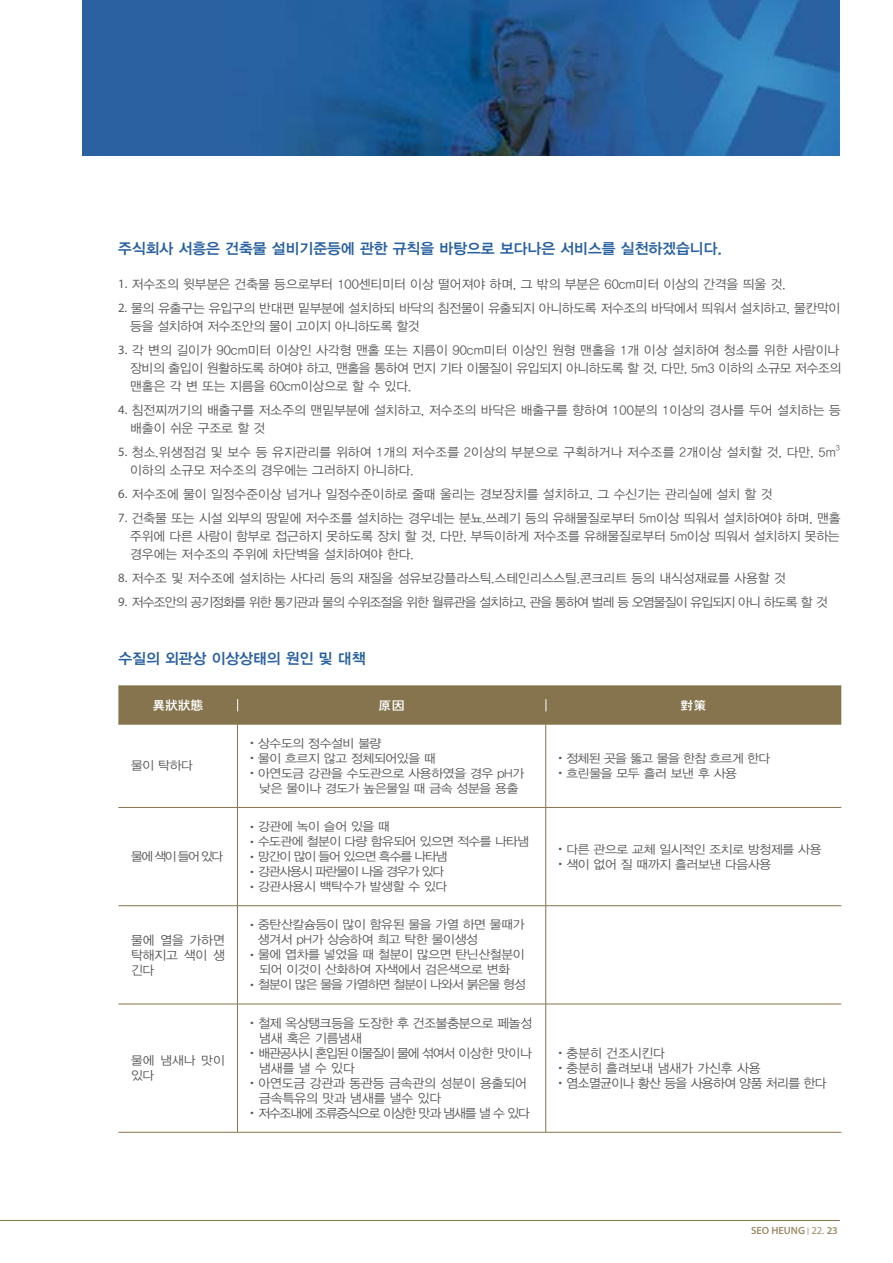
<style>
.page{position:relative;width:893px;height:1263px;background:#fff}
.page>*{position:absolute;margin:0;border:0;box-sizing:border-box;transform-origin:0 0}
.t1{font:15px "YDIYGO340";color:#2961a1}
.t2{font:12.75px/18px "YDIYGO320";color:#595757}
.t3{font:12.75px "YDIYGO320";letter-spacing:-.06em;color:#595757}
.t4{font:12.75px/15px "YDIYGO320";letter-spacing:-.08em;color:#595757}
.t5{font:12.75px/15px "YDIYGO320";letter-spacing:-.02em;color:#595757}
.t6{font:12.75px "YDIYGO320";letter-spacing:-.04em;color:#595757}
.t7{font:12.75px "YDIYGO340";color:#fff}
.t8{font:12.15px/15px "YDIYGO320";letter-spacing:-.02em;color:#595757;text-align:center;scale:1.05 1}
.t9{font:12.15px "YDIYGO320";letter-spacing:-.04em;color:#595757;scale:1.05 1}
.t10{font:12.15px "YDIYGO320";letter-spacing:-.08em;color:#595757;scale:1.05 1}
.t11{font:12.15px "YDIYGO320";letter-spacing:-.06em;color:#595757;scale:1.05 1}
.t12{font:12.15px "YDIYGO340";color:#fff;scale:1.05 1}
.t13{font:600 10.5px "Myriad Pro";color:#9d8c68}
.t14{font:7.5px "YDIYGO320";color:#595757}
.s1{font-family:"Myriad Pro"}
.s2{font-weight:400}
</style>
<div class="page">
<img style="left:83px;top:0;width:757px;height:155px">
<hr style="left:118px;top:724px;width:119px;height:1px;background:#84744c">
<hr style="left:237px;top:724px;width:309px;height:1px;background:#84744c">
<hr style="left:237px;top:724px;width:1px;height:83px;background:#84744c">
<hr style="left:546px;top:724px;width:295px;height:1px;background:#84744c">
<hr style="left:545px;top:724px;width:1px;height:83px;background:#84744c">
<hr style="left:118px;top:807px;width:119px;height:1px;background:#84744c">
<hr style="left:237px;top:807px;width:309px;height:1px;background:#84744c">
<hr style="left:237px;top:808px;width:1px;height:97px;background:#84744c">
<hr style="left:546px;top:807px;width:295px;height:1px;background:#84744c">
<hr style="left:545px;top:808px;width:1px;height:97px;background:#84744c">
<hr style="left:118px;top:905px;width:119px;height:1px;background:#84744c">
<hr style="left:237px;top:905px;width:309px;height:1px;background:#84744c">
<hr style="left:237px;top:906px;width:1px;height:98px;background:#84744c">
<hr style="left:546px;top:905px;width:295px;height:1px;background:#84744c">
<hr style="left:545px;top:906px;width:1px;height:98px;background:#84744c">
<hr style="left:118px;top:1004px;width:119px;height:1px;background:#84744c">
<hr style="left:237px;top:1004px;width:309px;height:1px;background:#84744c">
<hr style="left:237px;top:1004px;width:1px;height:128px;background:#84744c">
<hr style="left:546px;top:1004px;width:295px;height:1px;background:#84744c">
<hr style="left:545px;top:1004px;width:1px;height:128px;background:#84744c">
<hr style="left:118px;top:1132px;width:119px;height:1px;background:#84744c">
<hr style="left:237px;top:1132px;width:309px;height:1px;background:#84744c">
<hr style="left:546px;top:1132px;width:295px;height:1px;background:#84744c">
<div style="left:118px;top:686px;width:723px;height:38px;background:#85744d"></div>
<hr style="left:0;top:1220px;width:840px;height:1px;background:#84744c">
<p class="t1" style="left:118px;top:240px;width:605px">주식회사 서흥은 건축물 설비기준등에 관한 규칙을 바탕으로 보다나은 서비스를 실천하겠습니다.</p>
<p class="t2" style="left:118px;top:275px;width:669px"><span class="s1">1.</span> 저수조의 윗부분은 건축물 등으로부터 100센티미터 이상 떨어져야 하며, 그 밖의 부분은 60cm미터 이상의 간격을 띄울 것.</p>
<p class="t2" style="left:130px;top:299px;width:712px;text-indent:-12px"><span class="s1">2.</span> 물의 유출구는 유입구의 반대편 밑부분에 설치하되 바닥의 침전물이 유출되지 아니하도록 저수조의 바닥에서 띄워서 설치하고, 물칸막이 등을 설치하여 저수조안의 물이 고이지 아니하도록 할것</p>
<p class="t2" style="left:130px;top:341px;width:712px;text-indent:-12px"><span class="s1">3.</span> 각 변의 길이가 90cm미터 이상인 사각형 맨홀 또는 지름이 90cm미터 이상인 원형 맨홀을 1개 이상 설치하여 청소를 위한 사람이나 장비의 출입이 원활하도록 하여야 하고, 맨홀을 통하여 먼지 기타 이물질이 유입되지 아니하도록 할 것, 다만, 5m3 이하의 소규모 저수조의 맨홀은 각 변 또는 지름을 60cm이상으로 할 수 있다.</p>
<p class="t2" style="left:130px;top:401px;width:712px;text-indent:-12px"><span class="s1">4.</span> 침전찌꺼기의 배출구를 저소주의 맨밑부분에 설치하고, 저수조의 바닥은 배출구를 향하여 100분의 1이상의 경사를 두어 설치하는 등 배출이 쉬운 구조로 할 것</p>
<p class="t2" style="left:118px;top:443px;width:719px"><span class="s1">5.</span> 청소.위생점검 및 보수 등 유지관리를 위하여 1개의 저수조를 2이상의 부분으로 구획하거나 저수조를 2개이상 설치할 것, 다만, 5m</p>
<p class="t14" style="left:836px;top:443px;width:6px">3</p>
<p class="t2" style="left:130px;top:461px;width:285px">이하의 소규모 저수조의 경우에는 그러하지 아니하다.</p>
<p class="t2" style="left:118px;top:485px;width:656px"><span class="s1">6.</span> 저수조에 물이 일정수준이상 넘거나 일정수준이하로 줄때 울리는 경보장치를 설치하고, 그 수신기는 관리실에 설치 할 것</p>
<p class="t2" style="left:130px;top:509px;width:712px;text-align:justify;text-indent:-12px"><span class="s1">7.</span> 건축물 또는 시설 외부의 땅밑에 저수조를 설치하는 경우네는 분뇨.쓰레기 등의 유해물질로부터 5m이상 띄워서 설치하여야 하며, 맨홀 주위에 다른 사람이 함부로 접근하지 못하도록 장치 할 것, 다만, 부득이하게 저수조를 유해물질로부터 5m이상 띄워서 설치하지 못하는 경우에는 저수조의 주위에 차단벽을 설치하여야 한다.</p>
<p class="t2" style="left:118px;top:569px;width:669px"><span class="s1">8.</span> 저수조 및 저수조에 설치하는 사다리 등의 재질을 섬유보강플라스틱.스테인리스스틸.콘크리트 등의 내식성재료를 사용할 것</p>
<p class="t3" style="left:118px;top:595px;width:711px"><span class="s1">9.</span> 저수조안의 공기정화를 위한 통기관과 물의 수위조절을 위한 월류관을 설치하고, 관을 통하여 벌레 등 오염물질이 유입되지 아니 하도록 할 것</p>
<p class="t1" style="left:118px;top:649px;width:249px">수질의 외관상 이상상태의 원인 및 대책</p>
<p class="t7" style="left:153px;top:698px;width:52px">異狀狀態</p>
<p class="t12" style="left:379px;top:698px;width:26px">原因</p>
<p class="t12" style="left:681px;top:698px;width:26px">對策</p>
<p class="t8" style="left:131px;top:758px;width:60px">물이 탁하다</p>
<p class="t8" style="left:131px;top:849px;width:89px">물에 색이 들어 있다</p>
<p class="t2" style="left:131px;top:932px;width:95px;line-height:15px;text-align:justify">물에 열을 가하면 탁해지고 색이 생 긴다</p>
<p class="t8" style="left:131px;top:1053px;width:91px;text-align:left">물에 냄새나 맛이 있다</p>
<p class="t8" style="left:250px;top:736px;width:127px"><sup>●</sup> 상수도의 정수설비 불량</p>
<p class="t8" style="left:250px;top:751px;width:178px"><sup>●</sup> 물이 흐르지 않고 정체되어있을 때</p>
<p class="t8" style="left:250px;top:766px;width:262px"><sup>●</sup> 아연도금 강관을 수도관으로 사용하였을 경우 pH가 낮은 물이나 경도가 높은물일 때 금속 성분을 용출</p>
<p class="t8" style="left:250px;top:819px;width:135px"><sup>●</sup> 강관에 녹이 슬어 있을 때</p>
<p class="t9" style="left:250px;top:835px;width:267px"><sup>●</sup> 수도관에 철분이 다량 함유되어 있으면 적수를 나타냄</p>
<p class="t10" style="left:250px;top:850px;width:190px"><sup>●</sup> 망간이 많이 들어 있으면 흑수를 나타냄</p>
<p class="t10" style="left:250px;top:865px;width:186px"><sup>●</sup> 강관사용시 파란물이 나올 경우가 있다</p>
<p class="t8" style="left:250px;top:879px;width:189px"><sup>●</sup> 강관사용시 백탁수가 발생할 수 있다</p>
<p class="t8" style="left:258px;top:917px;width:256px;text-align:left;text-indent:-8px"><sup>●</sup> 중탄산칼슘등이 많이 함유된 물을 가열 하면 물때가 생겨서 pH가 상승하여 희고 탁한 물이생성</p>
<p class="t8" style="left:250px;top:947px;width:263px"><sup>●</sup> 물에 엽차를 넣었을 때 철분이 많으면 탄닌산철분이 되어 이것이 산화하여 자색에서 검은색으로 변화</p>
<p class="t11" style="left:250px;top:978px;width:264px"><sup>●</sup> 철분이 많은 물을 가열하면 철분이 나와서 붉은물 형성</p>
<p class="t5" style="left:259px;top:1016px;width:274px;text-indent:-9px"><sup>●</sup> 철제 옥상탱크등을 도장한 후 건조불충분으로 페놀성 냄새 혹은 기름냄새</p>
<p class="t4" style="left:259px;top:1046px;width:274px;text-indent:-9px"><sup>●</sup> 배관공사시 혼입된 이물질이 물에 섞여서 이상한 맛이나 냄새를 낼 수 있다</p>
<p class="t2" style="left:259px;top:1076px;width:269px;line-height:15px;text-indent:-9px"><sup>●</sup> 아연도금 강관과 동관등 금속관의 성분이 용출되어 금속특유의 맛과 냄새를 낼수 있다</p>
<p class="t4" style="left:250px;top:1106px;width:281px"><sup>●</sup> 저수조내에 조류증식으로 이상한 맛과 냄새를 낼 수 있다</p>
<p class="t9" style="left:558px;top:752px;width:203px"><sup>●</sup> 정체된 곳을 뚫고 물을 한참 흐르게 한다</p>
<p class="t8" style="left:558px;top:766px;width:171px"><sup>●</sup> 흐린물을 모두 흘러 보낸 후 사용</p>
<p class="t8" style="left:558px;top:842px;width:252px"><sup>●</sup> 다른 관으로 교체 일시적인 조치로 방청제를 사용</p>
<p class="t8" style="left:558px;top:857px;width:204px"><sup>●</sup> 색이 없어 질 때까지 흘러보낸 다음사용</p>
<p class="t2" style="left:558px;top:1044px;width:108px"><sup>●</sup> 충분히 건조시킨다</p>
<p class="t2" style="left:558px;top:1059px;width:203px"><sup>●</sup> 충분히 흘려보내 냄새가 가신후 사용</p>
<p class="t6" style="left:558px;top:1076px;width:269px"><sup>●</sup> 염소멸균이나 황산 등을 사용하여 양품 처리를 한다</p>
<p class="t13" style="left:751px;top:1224px;width:88px">SEO HEUNG <sup>|</sup> <span class="s2">22.</span> 23</p>
</div>
